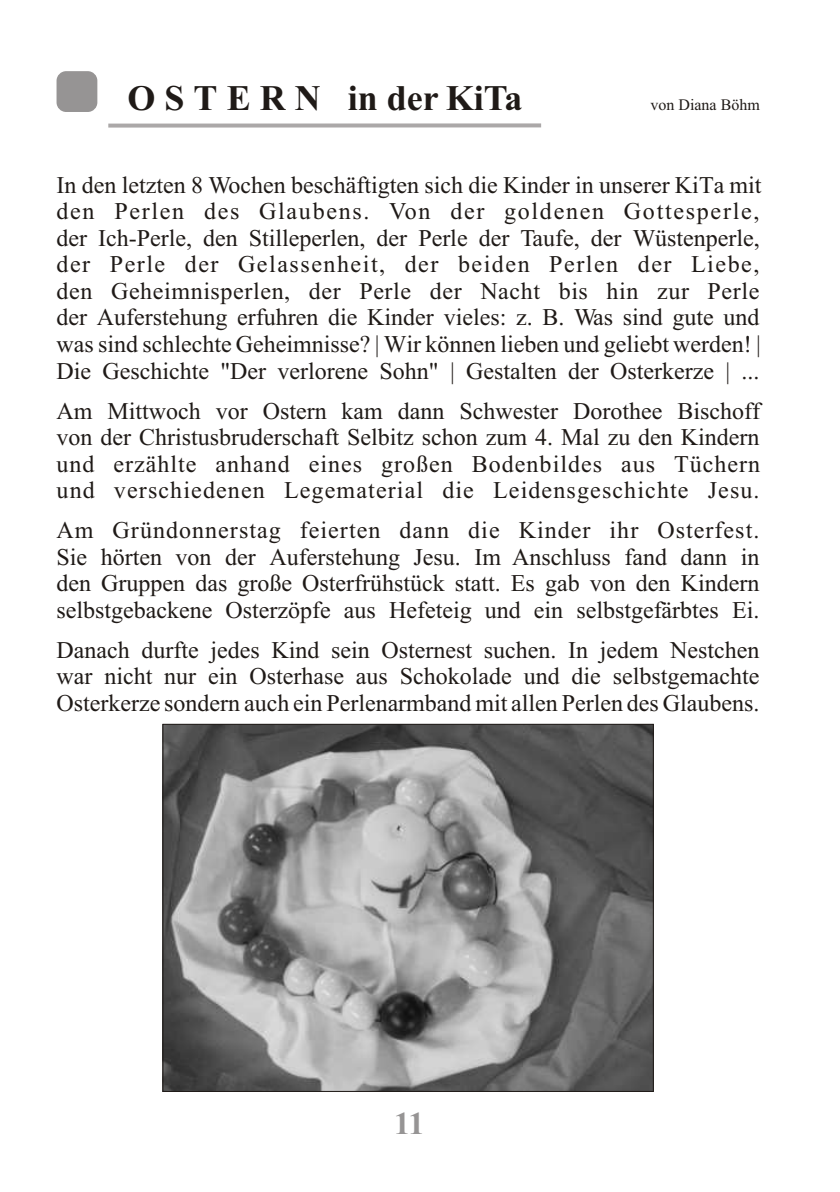
<style>
.page{position:relative;width:840px;height:1192px;background:#fff}
.page>*{position:absolute;margin:0;border:0;box-sizing:border-box;transform-origin:0 0}
.t1{font:700 36px "Times New Roman";color:#1f1a17}
.t2{font:700 32px "Times New Roman";color:#969494}
.t3{font:24px/26.6px "Times New Roman";color:#1f1a17;text-align:justify}
.t4{font:16px "Times New Roman";color:#1f1a17}
</style>
<div class="page">
<div style="left:108px;top:123px;width:433px;height:5px;background:#aba8a8"></div>
<div style="left:57px;top:71px;width:40px;height:41px;background:#969494;border-radius:10px"></div>
<img style="left:165px;top:726px;width:487px;height:364px">
<h1 class="t1" style="left:128px;top:85px;width:396px">O S T E R N in der KiTa</h1>
<p class="t4" style="left:650px;top:99px;width:111px">von Diana Böhm</p>
<p class="t3" style="left:57px;top:174px;width:707px">In den letzten 8 Wochen beschäftigten sich die Kinder in unserer KiTa mit den Perlen des Glaubens. Von der goldenen Gottesperle, der Ich-Perle, den Stilleperlen, der Perle der Taufe, der Wüstenperle, der Perle der Gelassenheit, der beiden Perlen der Liebe, den Geheimnisperlen, der Perle der Nacht bis hin zur Perle der Auferstehung erfuhren die Kinder vieles: z. B. Was sind gute und was sind schlechte Geheimnisse? | Wir können lieben und geliebt werden! | Die Geschichte "Der verlorene Sohn" | Gestalten der Osterkerze | ...</p>
<p class="t3" style="left:57px;top:399px;width:705px">Am Mittwoch vor Ostern kam dann Schwester Dorothee Bischoff von der Christusbruderschaft Selbitz schon zum 4. Mal zu den Kindern und erzählte anhand eines großen Bodenbildes aus Tüchern und verschiedenen Legematerial die Leidensgeschichte Jesu.</p>
<p class="t3" style="left:57px;top:519px;width:704px">Am Gründonnerstag feierten dann die Kinder ihr Osterfest.<br>Sie hörten von der Auferstehung Jesu. Im Anschluss fand dann in den Gruppen das große Osterfrühstück statt. Es gab von den Kindern selbstgebackene Osterzöpfe aus Hefeteig und ein selbstgefärbtes Ei.</p>
<p class="t3" style="left:57px;top:639px;width:704px">Danach durfte jedes Kind sein Osternest suchen. In jedem Nestchen war nicht nur ein Osterhase aus Schokolade und die selbstgemachte Osterkerze sondern auch ein Perlenarmband mit allen Perlen des Glaubens.</p>
<h2 class="t2" style="left:394px;top:1112px;width:32px">11</h2>
</div>
